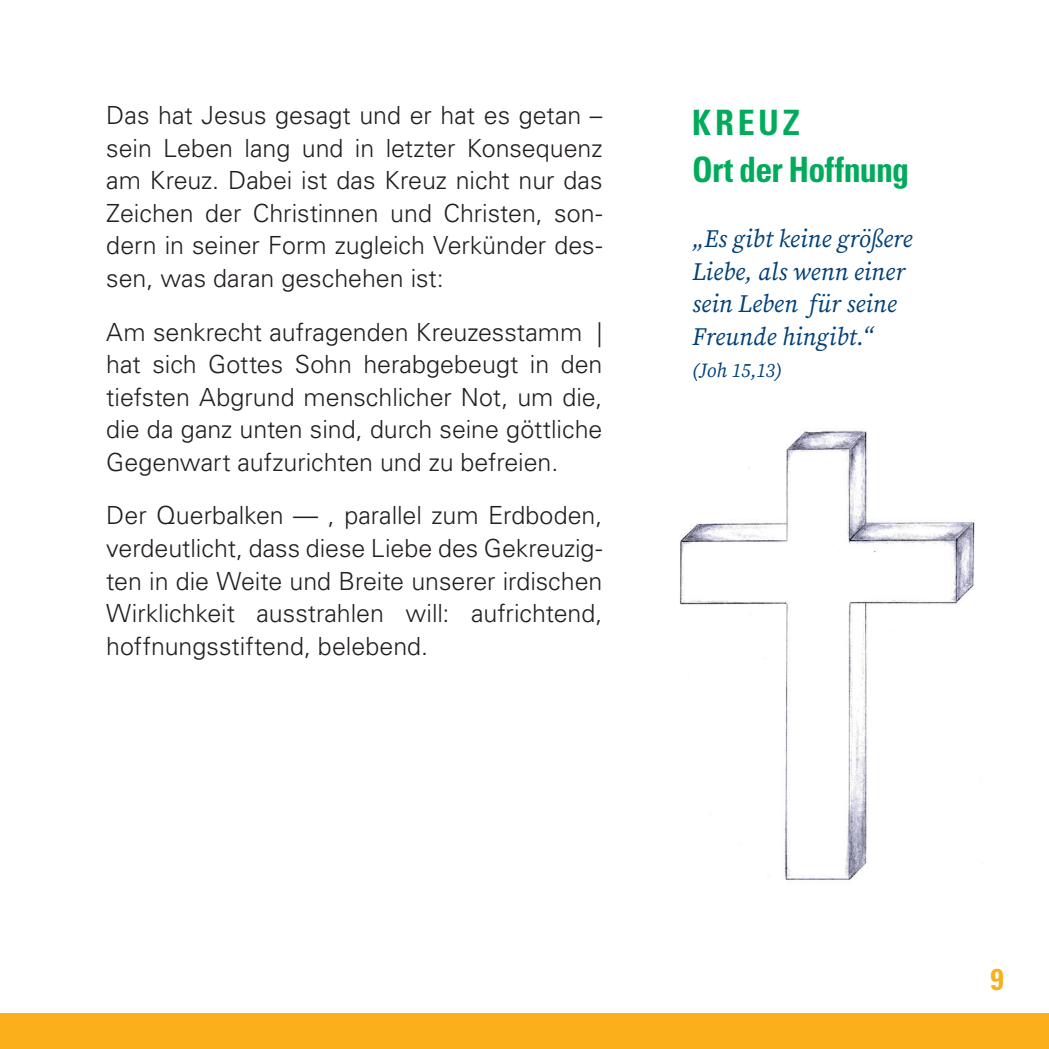
<style>
.page{position:relative;width:1049px;height:1049px;background:#fff}
.page>*{position:absolute;margin:0;border:0;box-sizing:border-box;transform-origin:0 0}
.t1{font:700 condensed 35px/47px "Univers LT Std";letter-spacing:-.015em;color:#00ab5b}
.t2{font:700 condensed 30px "Univers LT Std";color:#fbaf1b}
.t3{font:300 25px/32.5px "Univers LT Std";color:#231f20;text-align:justify}
.t4{font:italic 25px/32.5px "Source Serif Variable";letter-spacing:.005em;color:#014077}
.t5{font:italic 20px "Source Serif Variable";letter-spacing:-.025em;color:#014077}
</style>
<div class="page">
<div style="left:0;top:1013px;width:1049px;height:36px;background:#fbaf1b"></div>
<img style="left:680px;top:430px;width:304px;height:450px">
<p class="t3" style="left:106px;top:99px;width:498px">Das hat Jesus gesagt und er hat es getan – sein Leben lang und in letzter Konsequenz am Kreuz. Dabei ist das Kreuz nicht nur das Zeichen der Christinnen und Christen, son&shy;dern in seiner Form zugleich Verkünder des&shy;sen, was daran geschehen ist:</p>
<p class="t3" style="left:106px;top:316px;width:498px">Am senkrecht aufragenden Kreuzesstamm | hat sich Gottes Sohn herabgebeugt in den tiefsten Abgrund menschlicher Not, um die, die da ganz unten sind, durch seine göttliche Gegenwart aufzurichten und zu befreien.</p>
<p class="t3" style="left:106px;top:499px;width:498px">Der Querbalken — , parallel zum Erdboden, verdeutlicht, dass diese Liebe des Gekreuzig&shy;ten in die Weite und Breite unserer irdischen Wirklichkeit ausstrahlen will: aufrichtend, hoffnungsstiftend, belebend.</p>
<h1 class="t1" style="left:692px;top:99px;width:218px">KREUZ<br>Ort der Hoffnung</h1>
<p class="t4" style="left:692px;top:223px;width:222px">„Es gibt keine größere<br>Liebe, als wenn einer sein Leben für seine<br>Freunde hingibt.“</p>
<p class="t5" style="left:692px;top:357px;width:91px">(Joh 15,13)</p>
<p class="t2" style="left:990px;top:961px;width:15px">9</p>
</div>
